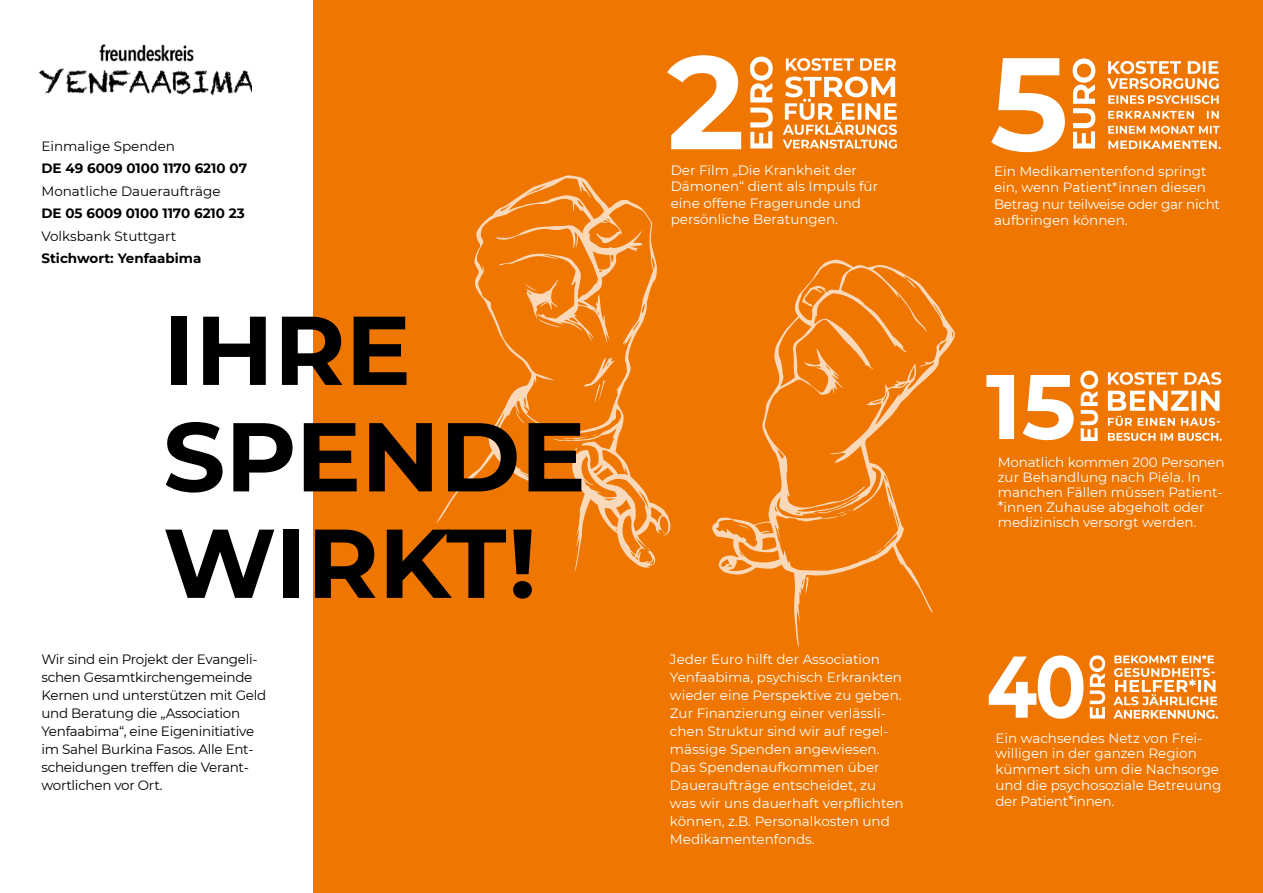
<style>
.page{position:relative;width:1263px;height:893px;background:#fff}
.page>*{position:absolute;margin:0;border:0;box-sizing:border-box;transform-origin:0 0}
.t1{font:700 97.5px/106.5px "Montserrat";color:#000}
.t2{font:700 24px "Montserrat";color:#fff}
.t3{font:13.5px/18px "Montserrat";color:#fff}
.t4{font:13.5px/18px "Montserrat";letter-spacing:-.02em;color:#000}
.t5{font:700 13.5px "Montserrat";color:#000}
.t6{font:13.5px "Montserrat";color:#000}
.s1{font-size:15px}
</style>
<div class="page">
<div style="left:314px;top:0;width:949px;height:893px;background:#ee7601"></div>
<img style="left:38px;top:44px;width:214px;height:51px">
<svg style="left:436px;top:175px;width:235px;height:397px"></svg>
<svg style="left:516px;top:409px;width:9px;height:14px"></svg>
<svg style="left:533px;top:429px;width:7px;height:4px"></svg>
<svg style="left:563px;top:434px;width:34px;height:5px"></svg>
<svg style="left:584px;top:357px;width:33px;height:47px"></svg>
<svg style="left:524px;top:279px;width:36px;height:49px"></svg>
<svg style="left:712px;top:259px;width:243px;height:389px"></svg>
<svg style="left:737px;top:524px;width:13px;height:5px"></svg>
<svg style="left:836px;top:509px;width:18px;height:7px"></svg>
<svg style="left:667px;top:55px;width:74px;height:94px"></svg>
<svg style="left:750px;top:57px;width:23px;height:91px"></svg>
<svg style="left:991px;top:58px;width:74px;height:94px"></svg>
<svg style="left:1072px;top:59px;width:23px;height:89px"></svg>
<svg style="left:1108px;top:141px;width:113px;height:8px"></svg>
<svg style="left:1108px;top:126px;width:111px;height:8px"></svg>
<svg style="left:1108px;top:111px;width:111px;height:8px"></svg>
<svg style="left:1108px;top:95px;width:111px;height:9px"></svg>
<svg style="left:1107px;top:61px;width:112px;height:28px"></svg>
<svg style="left:1108px;top:372px;width:113px;height:13px"></svg>
<svg style="left:1108px;top:391px;width:112px;height:35px"></svg>
<svg style="left:1108px;top:433px;width:114px;height:8px"></svg>
<svg style="left:986px;top:375px;width:88px;height:65px"></svg>
<svg style="left:989px;top:655px;width:94px;height:64px"></svg>
<svg style="left:1089px;top:655px;width:16px;height:63px"></svg>
<svg style="left:1113px;top:655px;width:105px;height:64px"></svg>
<svg style="left:783px;top:77px;width:114px;height:72px"></svg>
<svg style="left:786px;top:58px;width:110px;height:13px"></svg>
<p class="t6" style="left:41px;top:137px;width:135px">Einmalige Spenden</p>
<p class="t5" style="left:41px;top:159px;width:207px">DE 49 6009 0100 1170 6210 07</p>
<p class="t6" style="left:41px;top:182px;width:181px">Monatliche Daueraufträge</p>
<p class="t5" style="left:41px;top:204px;width:205px">DE 05 6009 0100 1170 6210 23</p>
<p class="t6" style="left:41px;top:227px;width:136px">Volksbank Stuttgart</p>
<p class="t5" style="left:41px;top:249px;width:161px">Stichwort: Yenfaabima</p>
<h1 class="t1" style="left:163px;top:292px;width:424px">IHRE<br>SPENDE<br>WIRKT!</h1>
<p class="t4" style="left:41px;top:649px;width:226px">Wir sind ein Projekt der Evangeli&shy;schen Gesamtkirchengemeinde<br>Kernen und unterstützen mit Geld und Beratung die „Association<br>Yenfaabima“, eine Eigeninitiative im Sahel Burkina Fasos. Alle Ent&shy;scheidungen treffen die Verant&shy;wortlichen vor Ort.</p>
<p class="t3" style="left:671px;top:161px;width:209px;line-height:16.5px">Der Film „Die Krankheit der<br>Dämonen“ dient als Impuls für eine offene Fragerunde und persönliche Beratungen.</p>
<p class="t3" style="left:670px;top:649px;width:235px">Jeder Euro hilft der Association<br>Yenfaabima, psychisch Erkrankten wieder eine Perspektive zu geben.<br>Zur Finanzierung einer verlässli&shy;chen Struktur sind wir auf regel&shy;mässige Spenden angewiesen.<br>Das Spendenaufkommen über<br>Daueraufträge entscheidet, zu was wir uns dauerhaft verpflichten können, z.B. Personalkosten und<br>Medikamentenfonds.</p>
<p class="t3" style="left:994px;top:162px;width:228px;line-height:16.5px">Ein Medikamentenfond springt ein, wenn Patient*innen diesen<br>Betrag nur teilweise oder gar nicht aufbringen können.</p>
<h2 class="t2" style="left:1072px;top:443px;width:74px;rotate:-90deg">EURO</h2>
<p class="t3" style="left:998px;top:455px;width:228px;line-height:15px">Monatlich kommen 200 Personen zur Behandlung nach Piéla. In manchen Fällen müssen Patient-<span class="s1">*</span>innen Zuhause abgeholt oder medizinisch versorgt werden.</p>
<p class="t3" style="left:995px;top:729px;width:227px;line-height:15.8px">Ein wachsendes Netz von Frei&shy;willigen in der ganzen Region kümmert sich um die Nachsorge und die psychosoziale Betreuung der Patient<span class="s1">*</span>innen.</p>
</div>
